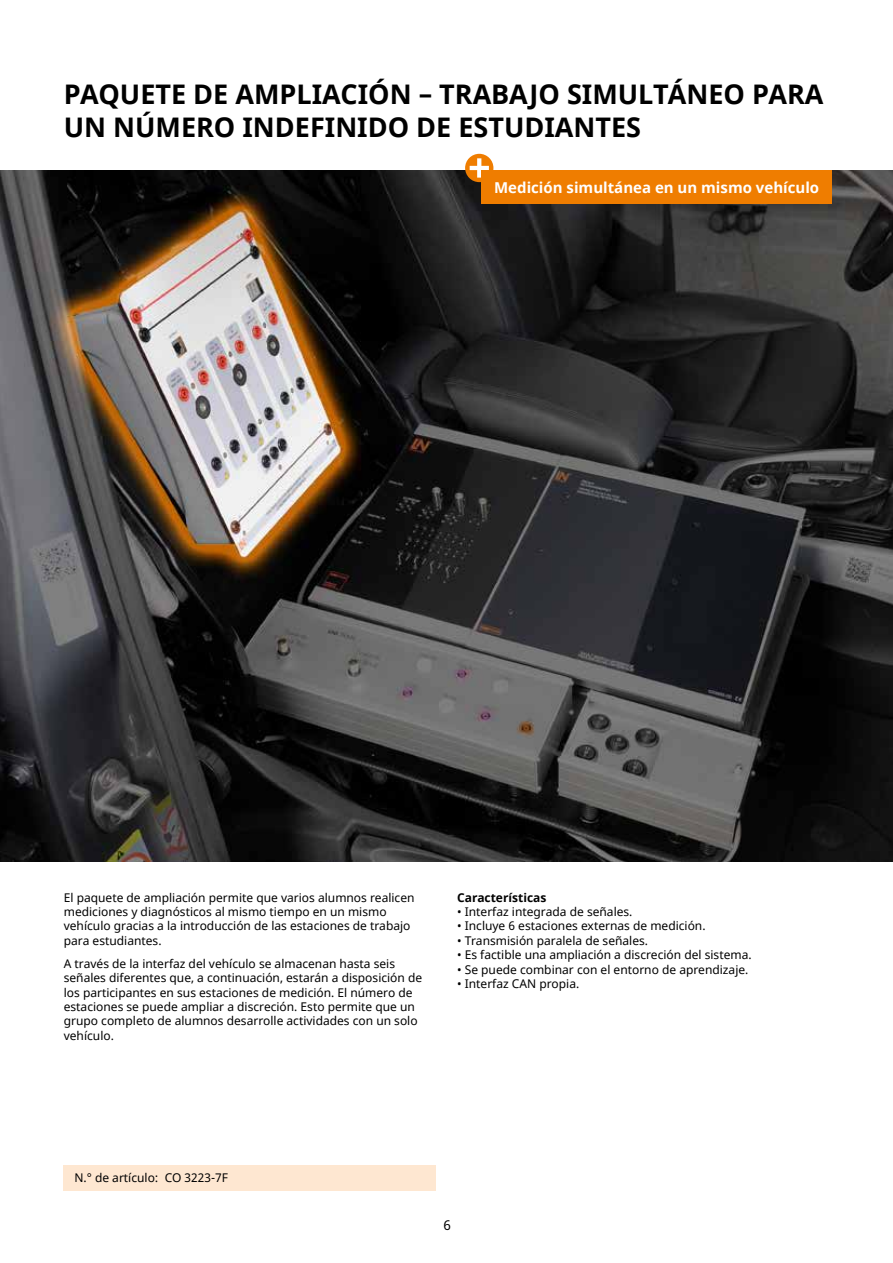
<style>
.page{position:relative;width:893px;height:1263px;background:#fff}
.page>*{position:absolute;margin:0;border:0;box-sizing:border-box;transform-origin:0 0}
.t1{font:700 27px/32.4px "Noto Sans";color:#000}
.t2{font:700 15px "Noto Sans";color:#fff}
.t3{font:13.5px "Noto Sans";color:#000}
.t4{font:12px/14.4px "Noto Sans";color:#000}
.t5{font:700 12px "Noto Sans";color:#000}
</style>
<div class="page">
<img style="left:0;top:170px;width:893px;height:691px">
<div style="left:465px;top:154px;width:28px;height:28px;background:#ef7d00;border-radius:50%"></div>
<svg style="left:470px;top:158px;width:19px;height:20px"></svg>
<div style="left:481px;top:170px;width:351px;height:33px;background:#ef7d00"></div>
<div style="left:64px;top:1165px;width:372px;height:26px;background:#fee7d1"></div>
<h1 class="t1" style="left:64px;top:79px;width:761px">PAQUETE DE AMPLIACIÓN – TRABAJO SIMULTÁNEO PARA<br>UN NÚMERO INDEFINIDO DE ESTUDIANTES</h1>
<p class="t2" style="left:494px;top:176px;width:327px">Medición simultánea en un mismo vehículo</p>
<p class="t4" style="left:64px;top:890px;width:352px">El paquete de ampliación permite que varios alumnos realicen mediciones y diagnósticos al mismo tiempo en un mismo vehículo gracias a la introducción de las estaciones de trabajo para estudiantes.</p>
<p class="t4" style="left:64px;top:956px;width:360px">A través de la interfaz del vehículo se almacenan hasta seis señales diferentes que, a continuación, estarán a disposición de los participantes en sus estaciones de medición. El número de estaciones se puede ampliar a discreción. Esto permite que un grupo completo de alumnos desarrolle actividades con un solo vehículo.</p>
<p class="t5" style="left:457px;top:889px;width:91px">Características</p>
<p class="t4" style="left:457px;top:905px;width:177px">• Interfaz integrada de señales.</p>
<p class="t4" style="left:457px;top:919px;width:250px">• Incluye 6 estaciones externas de medición.</p>
<p class="t4" style="left:457px;top:934px;width:192px">• Transmisión paralela de señales.</p>
<p class="t4" style="left:457px;top:948px;width:296px">• Es factible una ampliación a discreción del sistema.</p>
<p class="t4" style="left:457px;top:962px;width:293px">• Se puede combinar con el entorno de aprendizaje.</p>
<p class="t4" style="left:457px;top:977px;width:124px">• Interfaz CAN propia.</p>
<p class="t4" style="left:74px;top:1171px;width:155px">N.° de artículo: CO 3223-7F</p>
<p class="t3" style="left:443px;top:1216px;width:9px">6</p>
</div>
